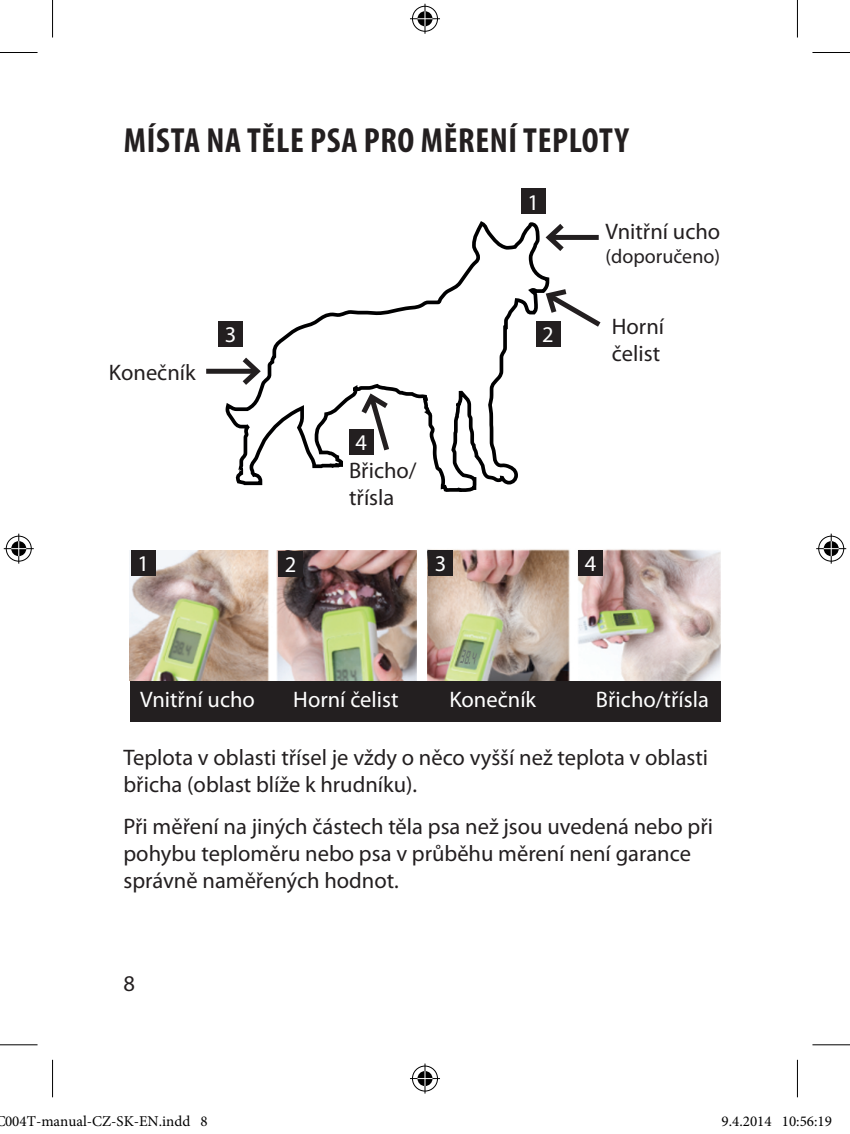
<style>
.page{position:relative;width:850px;height:1134px;background:#fff}
.page>*{position:absolute;margin:0;border:0;box-sizing:border-box;transform-origin:0 0}
.t1{font:700 condensed 35px "Myriad Pro";letter-spacing:.02em;color:#231f20}
.t2{font:22.5px/27px "Myriad Pro";color:#231f20}
.t3{font:22.5px "Myriad Pro";color:#fff}
.t4{font:20px "Myriad Pro";color:#231f20}
.t5{font:15px "Minion Pro";color:#000}
</style>
<div class="page">
<div style="left:130px;top:681px;width:589px;height:40px;background:#231f20"></div>
<svg style="left:223px;top:221px;width:327px;height:271px"></svg>
<svg style="left:357px;top:390px;width:36px;height:66px"></svg>
<div style="left:206px;top:369px;width:51px;height:5px;background:#231f20"></div>
<svg style="left:237px;top:352px;width:27px;height:38px"></svg>
<svg style="left:542px;top:286px;width:59px;height:45px"></svg>
<div style="left:549px;top:235px;width:49px;height:5px;background:#231f20"></div>
<svg style="left:541px;top:221px;width:27px;height:35px"></svg>
<img style="left:427px;top:549px;width:292px;height:131px">
<img style="left:130px;top:550px;width:287px;height:130px">
<div style="left:131px;top:550px;width:25px;height:26px;background:#231f20"></div>
<div style="left:278px;top:551px;width:25px;height:26px;background:#231f20"></div>
<div style="left:428px;top:550px;width:25px;height:26px;background:#231f20"></div>
<div style="left:578px;top:550px;width:24px;height:26px;background:#231f20"></div>
<div style="left:520px;top:189px;width:25px;height:25px;background:#231f20"></div>
<div style="left:535px;top:321px;width:25px;height:26px;background:#231f20"></div>
<div style="left:218px;top:321px;width:25px;height:26px;background:#231f20"></div>
<div style="left:349px;top:429px;width:25px;height:26px;background:#231f20"></div>
<hr style="left:0;top:52px;width:38px;height:1px;background:#000">
<hr style="left:812px;top:52px;width:37px;height:1px;background:#000">
<hr style="left:0;top:1044px;width:38px;height:1px;background:#000">
<hr style="left:812px;top:1044px;width:37px;height:1px;background:#000">
<hr style="left:52px;top:0;width:1px;height:38px;background:#000">
<hr style="left:52px;top:1060px;width:1px;height:37px;background:#000">
<hr style="left:796px;top:0;width:1px;height:38px;background:#000">
<hr style="left:796px;top:1060px;width:1px;height:37px;background:#000">
<div style="left:410px;top:5px;width:29px;height:28px;border:3px solid #fff;border-radius:50%"></div>
<hr style="left:410px;top:17px;width:30px;height:3px;background:#fff">
<hr style="left:423px;top:4px;width:3px;height:30px;background:#fff">
<div style="left:415px;top:10px;width:19px;height:18px;border:3px solid #fff;border-radius:50%"></div>
<div style="left:412px;top:6px;width:25px;height:26px;border:1px solid #000;border-radius:50%"></div>
<hr style="left:410px;top:18px;width:30px;height:1px;background:#000">
<hr style="left:424px;top:4px;width:1px;height:30px;background:#000">
<svg style="left:417px;top:11px;width:15px;height:15px"></svg>
<div style="left:410px;top:1064px;width:29px;height:28px;border:3px solid #fff;border-radius:50%"></div>
<hr style="left:410px;top:1077px;width:30px;height:3px;background:#fff">
<hr style="left:423px;top:1063px;width:3px;height:30px;background:#fff">
<div style="left:415px;top:1069px;width:19px;height:18px;border:3px solid #fff;border-radius:50%"></div>
<div style="left:412px;top:1066px;width:25px;height:25px;border:1px solid #000;border-radius:50%"></div>
<hr style="left:410px;top:1078px;width:30px;height:1px;background:#000">
<hr style="left:424px;top:1063px;width:1px;height:30px;background:#000">
<svg style="left:417px;top:1071px;width:15px;height:15px"></svg>
<div style="left:5px;top:535px;width:28px;height:28px;border:3px solid #fff;border-radius:50%"></div>
<hr style="left:4px;top:547px;width:30px;height:3px;background:#fff">
<hr style="left:17px;top:534px;width:3px;height:30px;background:#fff">
<div style="left:10px;top:540px;width:18px;height:18px;border:3px solid #fff;border-radius:50%"></div>
<div style="left:6px;top:536px;width:26px;height:25px;border:1px solid #000;border-radius:50%"></div>
<hr style="left:4px;top:548px;width:30px;height:1px;background:#000">
<hr style="left:18px;top:534px;width:1px;height:30px;background:#000">
<svg style="left:11px;top:541px;width:15px;height:15px"></svg>
<div style="left:816px;top:535px;width:28px;height:28px;border:3px solid #fff;border-radius:50%"></div>
<hr style="left:815px;top:547px;width:30px;height:3px;background:#fff">
<hr style="left:829px;top:534px;width:3px;height:30px;background:#fff">
<div style="left:821px;top:540px;width:18px;height:18px;border:3px solid #fff;border-radius:50%"></div>
<div style="left:818px;top:536px;width:25px;height:25px;border:1px solid #000;border-radius:50%"></div>
<hr style="left:815px;top:548px;width:30px;height:1px;background:#000">
<hr style="left:830px;top:534px;width:1px;height:30px;background:#000">
<svg style="left:823px;top:541px;width:15px;height:15px"></svg>
<div style="left:5px;top:1116px;width:7px;height:11px;border:1px solid #fff;border-radius:50%"></div>
<div style="left:6px;top:1117px;width:5px;height:9px;border:1px solid #fff;border-radius:50%"></div>
<div style="left:12px;top:1116px;width:7px;height:11px;border:1px solid #fff;border-radius:50%"></div>
<svg style="left:14px;top:1116px;width:5px;height:11px"></svg>
<h1 class="t1" style="left:124px;top:118px;width:506px">MÍSTA NA TĚLE PSA PRO MĚRENÍ TEPLOTY</h1>
<p class="t3" style="left:527px;top:188px;width:13px">1</p>
<p class="t2" style="left:109px;top:358px;width:88px">Konečník</p>
<p class="t3" style="left:225px;top:321px;width:13px">3</p>
<p class="t3" style="left:542px;top:321px;width:13px">2</p>
<p class="t2" style="left:605px;top:218px;width:116px">Vnitřní ucho</p>
<p class="t4" style="left:605px;top:244px;width:116px">(doporučeno)</p>
<p class="t2" style="left:611px;top:312px;width:54px">Horní čelist</p>
<p class="t3" style="left:355px;top:429px;width:13px">4</p>
<p class="t2" style="left:349px;top:457px;width:69px">Břicho/ třísla</p>
<p class="t3" style="left:137px;top:550px;width:13px">1</p>
<p class="t3" style="left:284px;top:551px;width:13px">2</p>
<p class="t3" style="left:434px;top:550px;width:13px">3</p>
<p class="t3" style="left:584px;top:550px;width:13px">4</p>
<p class="t3" style="left:140px;top:685px;width:116px">Vnitřní ucho</p>
<p class="t3" style="left:293px;top:685px;width:107px">Horní čelist</p>
<p class="t3" style="left:449px;top:685px;width:88px">Konečník</p>
<p class="t3" style="left:595px;top:685px;width:114px">Břicho/třísla</p>
<p class="t2" style="left:123px;top:744px;width:586px">Teplota v oblasti třísel je vždy o něco vyšší než teplota v oblasti břicha (oblast blíže k hrudníku).</p>
<p class="t2" style="left:123px;top:812px;width:590px">Při měření na jiných částech těla psa než jsou uvedená nebo při pohybu teploměru nebo psa v průběhu měrení není garance správně naměřených hodnot.</p>
<p class="t2" style="left:123px;top:969px;width:13px">8</p>
<p class="t5" style="left:-5px;top:1111px;width:214px">C004T-manual-CZ-SK-EN.indd 8</p>
<p class="t5" style="left:721px;top:1111px;width:112px">9.4.2014 10:56:19</p>
</div>
